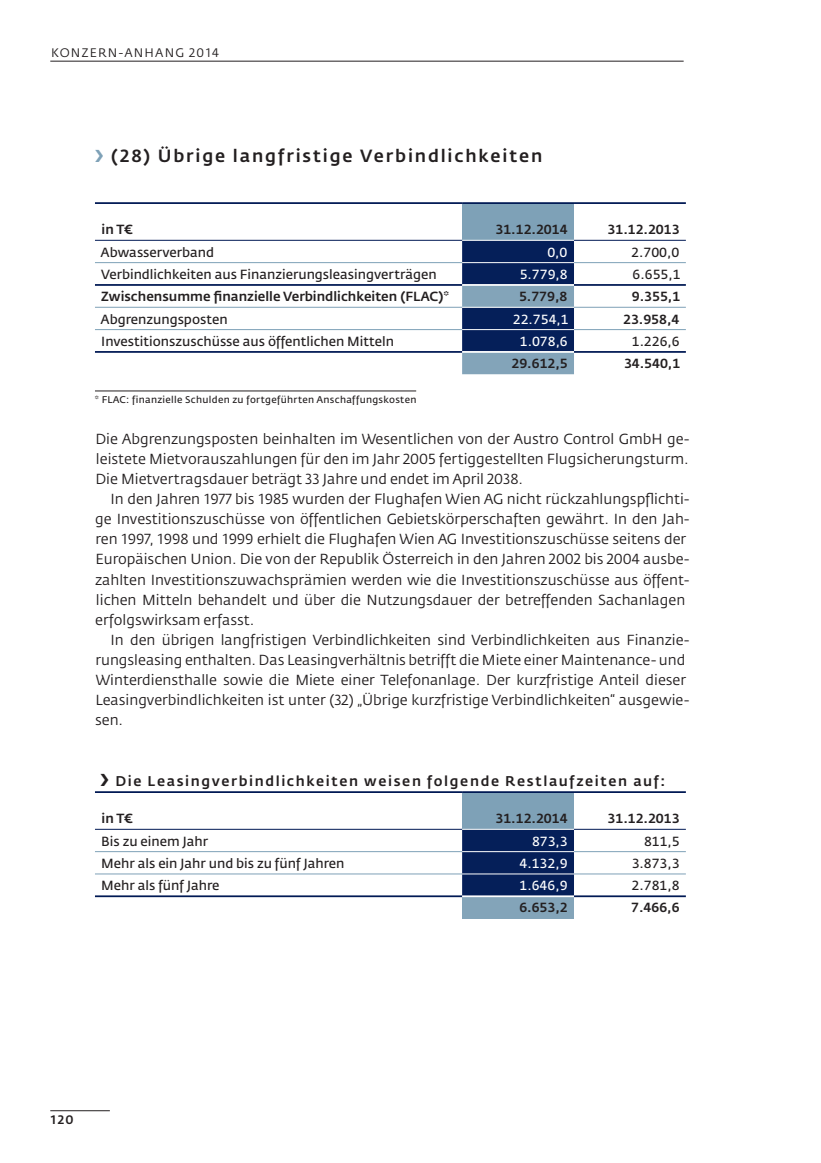
<style>
.page{position:relative;width:821px;height:1163px;background:#fff}
.page>*{position:absolute;margin:0;border:0;box-sizing:border-box;transform-origin:0 0}
.t1{font:500 17.5px "Fedra Sans VA";letter-spacing:.105em;color:#231f20}
.t2{font:14.35px "Fedra Sans VA";color:#231f20}
.t3{font:14px "Fedra Sans VA Medium TF";letter-spacing:.115em;color:#231f20}
.t4{font:13.12px "Fedra Sans VA Normal TF";color:#231f20}
.t5{font:13.12px "Fedra Sans VA Medium TF";color:#231f20}
.t6{font:13.12px "Fedra Sans VA Normal TF";color:#fff}
.t7{font:12.25px "Fedra Sans VA";letter-spacing:.1em;color:#231f20}
.t8{font:500 12.25px "Fedra Sans VA";color:#231f20}
.t9{font:9.62px "Fedra Sans VA Normal TF";letter-spacing:.03em;color:#231f20}
</style>
<div class="page">
<hr style="left:50px;top:1110px;width:60px;height:1px;background:#231f20">
<hr style="left:50px;top:61px;width:633px;height:1px;background:#231f20">
<hr style="left:95px;top:391px;width:321px;height:1px;background:#231f20">
<div style="left:462px;top:203px;width:112px;height:37px;background:#7ea1b7"></div>
<svg style="left:462px;top:241px;width:112px;height:133px;background:#2f4c79"></svg>
<hr style="left:95px;top:262px;width:367px;height:1px;background:#7ea1b7">
<hr style="left:95px;top:307px;width:367px;height:1px;background:#7ea1b7">
<hr style="left:95px;top:329px;width:367px;height:1px;background:#7ea1b7">
<hr style="left:574px;top:262px;width:111px;height:1px;background:#7ea1b7">
<hr style="left:574px;top:307px;width:111px;height:1px;background:#7ea1b7">
<hr style="left:574px;top:329px;width:111px;height:1px;background:#7ea1b7">
<hr style="left:95px;top:284px;width:367px;height:2px;background:#001954">
<hr style="left:574px;top:284px;width:111px;height:2px;background:#001954">
<hr style="left:95px;top:351px;width:367px;height:2px;background:#001954">
<hr style="left:574px;top:351px;width:111px;height:2px;background:#001954">
<hr style="left:462px;top:262px;width:112px;height:1px;background:#fff">
<hr style="left:462px;top:307px;width:112px;height:1px;background:#fff">
<hr style="left:462px;top:329px;width:112px;height:1px;background:#fff">
<hr style="left:95px;top:240px;width:367px;height:1px;background:#001954">
<hr style="left:574px;top:240px;width:111px;height:1px;background:#001954">
<hr style="left:462px;top:284px;width:112px;height:2px;background:#fff">
<hr style="left:462px;top:351px;width:112px;height:2px;background:#fff">
<hr style="left:95px;top:202px;width:367px;height:2px;background:#001954">
<hr style="left:462px;top:202px;width:112px;height:2px;background:#001954">
<hr style="left:574px;top:202px;width:111px;height:2px;background:#001954">
<div style="left:462px;top:792px;width:112px;height:37px;background:#7ea1b7"></div>
<div style="left:462px;top:830px;width:112px;height:65px;background:#051f59"></div>
<div style="left:462px;top:896px;width:112px;height:23px;background:#83a4b9"></div>
<hr style="left:95px;top:851px;width:367px;height:1px;background:#7ea1b7">
<hr style="left:95px;top:874px;width:367px;height:1px;background:#7ea1b7">
<hr style="left:574px;top:851px;width:111px;height:1px;background:#7ea1b7">
<hr style="left:574px;top:874px;width:111px;height:1px;background:#7ea1b7">
<hr style="left:95px;top:895px;width:367px;height:2px;background:#001954">
<hr style="left:574px;top:895px;width:111px;height:2px;background:#001954">
<hr style="left:462px;top:851px;width:112px;height:1px;background:#fff">
<hr style="left:462px;top:874px;width:112px;height:1px;background:#fff">
<hr style="left:95px;top:829px;width:367px;height:1px;background:#001954">
<hr style="left:574px;top:829px;width:111px;height:1px;background:#001954">
<hr style="left:462px;top:895px;width:112px;height:2px;background:#fff">
<hr style="left:95px;top:791px;width:367px;height:2px;background:#001954">
<hr style="left:462px;top:791px;width:112px;height:2px;background:#001954">
<hr style="left:574px;top:791px;width:111px;height:2px;background:#001954">
<p class="t7" style="left:51px;top:45px;width:169px">Konzern-anhang 2014</p>
<p class="t1" style="left:111px;top:145px;width:432px">(28) Übrige langfristige Verbindlichkeiten</p>
<p class="t5" style="left:102px;top:222px;width:33px">in T€</p>
<p class="t5" style="left:495px;top:222px;width:73px">31.12.2014</p>
<p class="t5" style="left:607px;top:222px;width:73px">31.12.2013</p>
<p class="t4" style="left:101px;top:244px;width:115px">Abwasserverband</p>
<p class="t6" style="left:547px;top:244px;width:22px">0,0</p>
<p class="t4" style="left:631px;top:244px;width:49px">2.700,0</p>
<p class="t4" style="left:101px;top:266px;width:337px">Verbindlichkeiten aus Finanzierungsleasingverträgen</p>
<p class="t6" style="left:519px;top:266px;width:49px">5.779,8</p>
<p class="t4" style="left:632px;top:266px;width:49px">6.655,1</p>
<p class="t5" style="left:101px;top:289px;width:349px">Zwischensumme finanzielle Verbindlichkeiten (FLAC)*</p>
<p class="t5" style="left:519px;top:289px;width:50px">5.779,8</p>
<p class="t5" style="left:632px;top:289px;width:50px">9.355,1</p>
<p class="t4" style="left:101px;top:311px;width:128px">Abgrenzungsposten</p>
<p class="t6" style="left:513px;top:311px;width:57px">22.754,1</p>
<p class="t5" style="left:623px;top:311px;width:58px">23.958,4</p>
<p class="t4" style="left:101px;top:333px;width:294px">Investitionszuschüsse aus öffentlichen Mitteln</p>
<p class="t6" style="left:520px;top:333px;width:49px">1.078,6</p>
<p class="t4" style="left:631px;top:333px;width:49px">1.226,6</p>
<p class="t5" style="left:511px;top:356px;width:58px">29.612,5</p>
<p class="t5" style="left:624px;top:356px;width:58px">34.540,1</p>
<p class="t9" style="left:95px;top:394px;width:323px">* FLAC: finanzielle Schulden zu fortgeführten Anschaffungskosten</p>
<p class="t2" style="left:95px;top:430px;width:595px">Die Abgrenzungsposten beinhalten im Wesentlichen von der Austro Control GmbH ge-</p>
<p class="t2" style="left:96px;top:450px;width:594px">leistete Mietvorauszahlungen für den im Jahr 2005 fertiggestellten Flugsicherungsturm.</p>
<p class="t2" style="left:95px;top:470px;width:429px">Die Mietvertragsdauer beträgt 33 Jahre und endet im April 2038.</p>
<p class="t2" style="left:110px;top:490px;width:580px">In den Jahren 1977 bis 1985 wurden der Flughafen Wien AG nicht rückzahlungspflichti-</p>
<p class="t2" style="left:95px;top:510px;width:595px">ge Investitionszuschüsse von öffentlichen Gebietskörperschaften gewährt. In den Jah-</p>
<p class="t2" style="left:95px;top:530px;width:592px">ren 1997, 1998 und 1999 erhielt die Flughafen Wien AG Investitionszuschüsse seitens der</p>
<p class="t2" style="left:95px;top:550px;width:595px">Europäischen Union. Die von der Republik Österreich in den Jahren 2002 bis 2004 ausbe-</p>
<p class="t2" style="left:95px;top:571px;width:595px">zahlten Investitionszuwachsprämien werden wie die Investitionszuschüsse aus öffent-</p>
<p class="t2" style="left:96px;top:591px;width:590px">lichen Mitteln behandelt und über die N utzungsdauer der betreffenden Sachanlagen</p>
<p class="t2" style="left:95px;top:611px;width:161px">erfolgswirksam erfasst.</p>
<p class="t2" style="left:110px;top:631px;width:580px">In den übrigen langfristigen Verbindlichkeiten sind Verbindlichkeiten aus Finanzie-</p>
<p class="t2" style="left:95px;top:651px;width:591px">rungsleasing enthalten. Das Leasingverhältnis betrifft die Miete einer Maintenance- und</p>
<p class="t2" style="left:96px;top:671px;width:592px">Winterdiensthalle sowie die Miete einer Telefonanlage. Der kurzfristige Anteil dieser</p>
<p class="t2" style="left:95px;top:691px;width:595px">Leasingverbindlichkeiten ist unter (32) „Übrige kurzfristige Verbindlichkeiten“ ausgewie-</p>
<p class="t2" style="left:95px;top:711px;width:30px">sen.</p>
<p class="t3" style="left:115px;top:772px;width:551px">Die Leasingverbindlichkeiten weisen folgende Restlaufzeiten auf:</p>
<p class="t5" style="left:102px;top:811px;width:33px">in T€</p>
<p class="t5" style="left:495px;top:811px;width:73px">31.12.2014</p>
<p class="t5" style="left:607px;top:811px;width:73px">31.12.2013</p>
<p class="t4" style="left:101px;top:833px;width:108px">Bis zu einem Jahr</p>
<p class="t6" style="left:532px;top:833px;width:37px">873,3</p>
<p class="t4" style="left:644px;top:833px;width:37px">811,5</p>
<p class="t4" style="left:101px;top:855px;width:245px">Mehr als ein Jahr und bis zu fünf Jahren</p>
<p class="t6" style="left:519px;top:855px;width:49px">4.132,9</p>
<p class="t4" style="left:631px;top:855px;width:49px">3.873,3</p>
<p class="t4" style="left:101px;top:877px;width:120px">Mehr als fünf Jahre</p>
<p class="t6" style="left:519px;top:877px;width:49px">1.646,9</p>
<p class="t4" style="left:631px;top:877px;width:49px">2.781,8</p>
<p class="t5" style="left:519px;top:900px;width:50px">6.653,2</p>
<p class="t5" style="left:631px;top:900px;width:50px">7.466,6</p>
<p class="t8" style="left:50px;top:1112px;width:25px">120</p>
</div>
